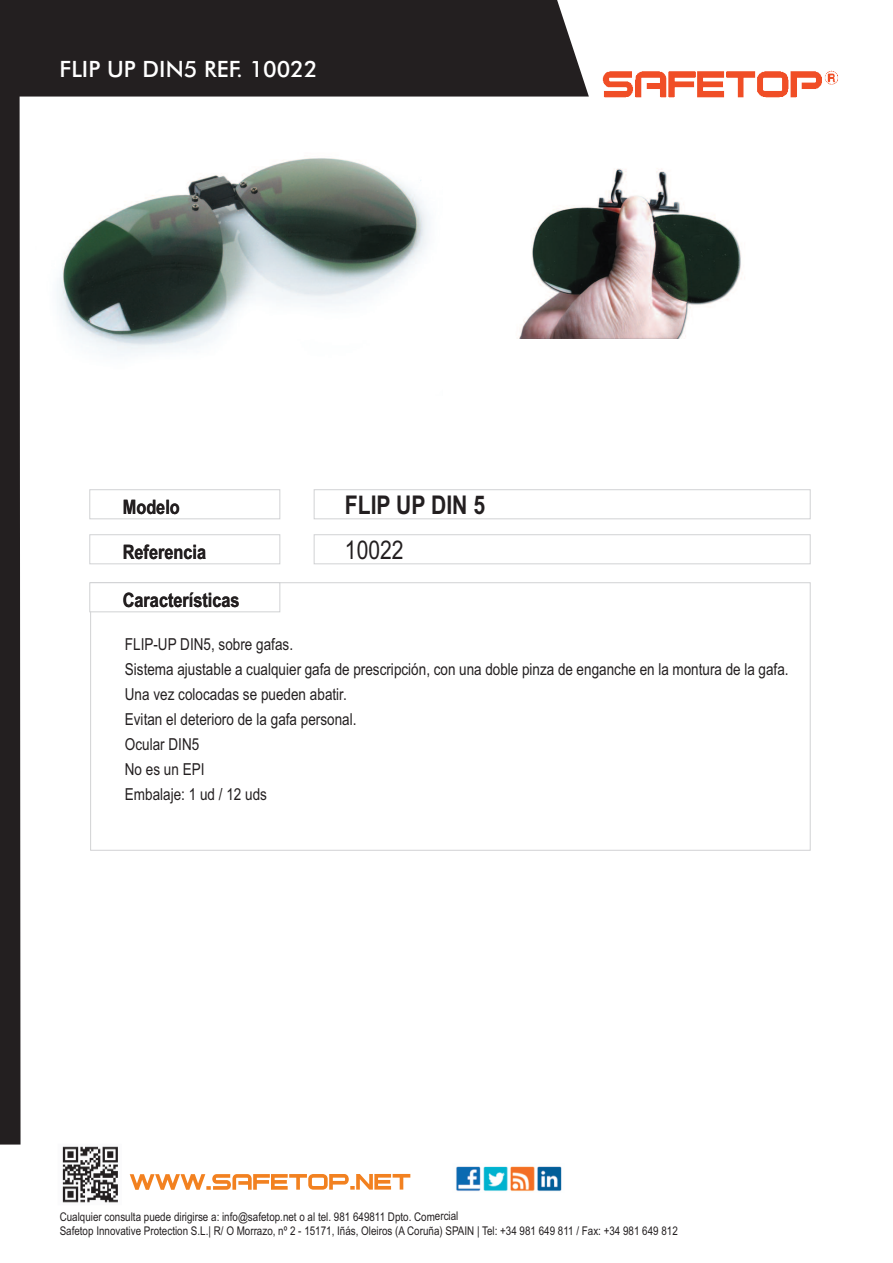
<style>
.page{position:relative;width:893px;height:1263px;background:#fff}
.page>*{position:absolute;margin:0;border:0;box-sizing:border-box;transform-origin:0 0}
.t1{font:700 25.8px "Arial Narrow";color:#231f20}
.t2{font:25.8px "Arial Narrow";color:#231f20}
.t3{font:500 22.5px "Futura BT";color:#fff}
.t4{font:700 19.95px "Arial Narrow";color:#231f20}
.t5{font:16.5px/25px "Arial Narrow";color:#231f20}
.t6{font:12px/14.2px "Arial Narrow";color:#231f20}
</style>
<div class="page">
<img style="left:57px;top:158px;width:373px;height:198px">
<img style="left:519px;top:168px;width:223px;height:170px">
<div style="left:90px;top:489px;width:190px;height:30px;border:1px solid #d1d2d4"></div>
<div style="left:90px;top:534px;width:190px;height:30px;border:1px solid #d1d2d4"></div>
<div style="left:314px;top:489px;width:496px;height:30px;border:1px solid #d1d2d4"></div>
<div style="left:314px;top:534px;width:496px;height:30px;border:1px solid #d1d2d4"></div>
<div style="left:90px;top:582px;width:190px;height:30px;border:1px solid #d1d2d4"></div>
<div style="left:0;top:97px;width:21px;height:1047px;background:#231f20"></div>
<div style="left:0;top:0;width:589px;height:97px;background:#231f20"></div>
<img style="left:602px;top:70px;width:236px;height:28px">
<svg style="left:130px;top:1174px;width:280px;height:16px"></svg>
<img style="left:62px;top:1146px;width:56px;height:57px">
<img style="left:456px;top:1166px;width:106px;height:25px">
<h2 class="t3" style="left:60px;top:56px;width:260px">FLIP UP DIN5 REF. 10022</h2>
<p class="t4" style="left:123px;top:495px;width:59px">Modelo</p>
<p class="t4" style="left:123px;top:540px;width:85px">Referencia</p>
<h1 class="t1" style="left:345px;top:490px;width:142px">FLIP UP DIN 5</h1>
<h1 class="t2" style="left:345px;top:535px;width:60px">10022</h1>
<p class="t4" style="left:123px;top:588px;width:118px">Características</p>
<p class="t5" style="left:125px;top:632px;width:665px">FLIP-UP DIN5, sobre gafas.<br>Sistema ajustable a cualquier gafa de prescripción, con una doble pinza de enganche en la montura de la gafa.<br>Una vez colocadas se pueden abatir.<br>Evitan el deterioro de la gafa personal.<br>Ocular DIN5<br>No es un EPI<br>Embalaje: 1 ud / 12 uds</p>
<p class="t6" style="left:60px;top:1209px;width:620px">Cualquier consulta puede dirigirse a: info@safetop.net o al tel. 981 649811 Dpto. Comercial<br>Safetop Innovative Protection S.L.| R/ O Morrazo, nº 2 - 15171, Iñás, Oleiros (A Coruña) SPAIN | Tel: +34 981 649 811 / Fax: +34 981 649 812</p>
</div>
